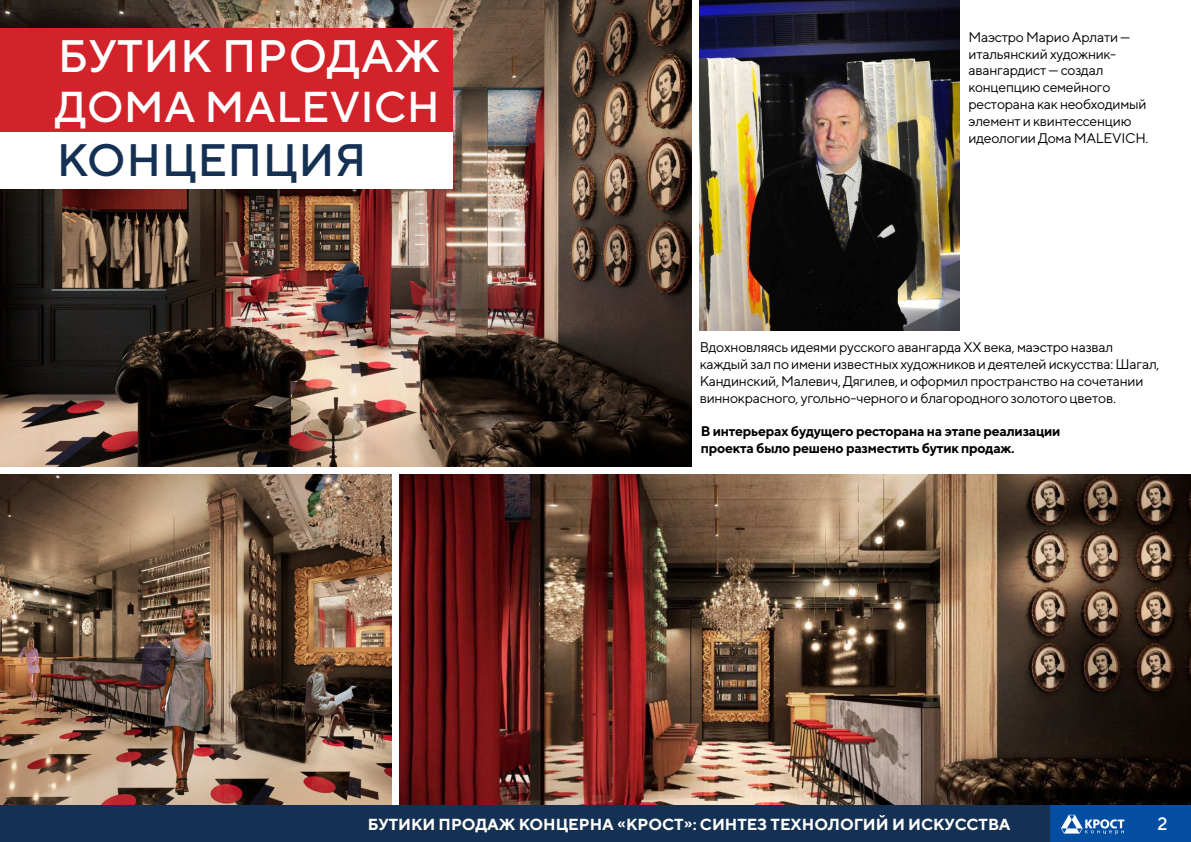
<style>
.page{position:relative;width:1191px;height:842px;background:#fff}
.page>*{position:absolute;margin:0;border:0;box-sizing:border-box;transform-origin:0 0}
.t1{font:500 45.5px "TT Norms";letter-spacing:.01em;color:#fff}
.заг1{font:500 45.5px "TT Norms";letter-spacing:.01em;color:#143153}
.t2{font:500 43.2px "TT Norms";color:#fff}
.t3{font:500 18px "TT Norms";color:#fff}
.t4{font:700 16px "TT Norms";color:#fff}
.текст{font:14px/16.8px "TT Norms";letter-spacing:-.02em;color:#000}
.текст-2{font:700 14px/16.8px "TT Norms";letter-spacing:-.02em;color:#000}
</style>
<div class="page">
<img style="left:0;top:475px;width:391px;height:330px">
<img style="left:0;top:0;width:691px;height:466px">
<img style="left:400px;top:475px;width:791px;height:330px">
<img style="left:699px;top:0;width:261px;height:330px">
<div style="left:0;top:28px;width:452px;height:57px;background:#d2232a"></div>
<div style="left:0;top:75px;width:452px;height:57px;background:#d2232a"></div>
<div style="left:0;top:132px;width:452px;height:57px;background:#fff"></div>
<div style="left:0;top:805px;width:1191px;height:37px;background:#143153"></div>
<div style="left:1050px;top:805px;width:141px;height:37px;background:#034ea2"></div>
<svg style="left:1061px;top:815px;width:63px;height:19px"></svg>
<p class="t1" style="left:58px;top:28px;width:383px">БУТИК ПРОДАЖ</p>
<p class="t2" style="left:55px;top:80px;width:386px">ДОМА MALEVICH</p>
<p class="заг1" style="left:57px;top:132px;width:311px">КОНЦЕПЦИЯ</p>
<p class="текст" style="left:968px;top:28px;width:181px">Маэстро Марио Арлати — итальянский художник&shy;авангардист — создал концепцию семейного ресторана как необходимый элемент и квинтессенцию идеологии Дома MALEVICH.</p>
<p class="текст" style="left:699px;top:339px;width:461px">Вдохновляясь идеями русского авангарда XX века, маэстро назвал каждый зал по имени известных художников и деятелей искусства: Шагал, Кандинский, Малевич, Дягилев, и оформил пространство на сочетании виннокрасного, угольно-черного и благородного золотого цветов.</p>
<p class="текст-2" style="left:701px;top:423px;width:361px">В интерьерах будущего ресторана на этапе реализации проекта было решено разместить бутик продаж.</p>
<p class="t4" style="left:368px;top:814px;width:644px">БУТИКИ ПРОДАЖ КОНЦЕРНА «КРОСТ»: СИНТЕЗ ТЕХНОЛОГИЙ И ИСКУССТВА</p>
<p class="t3" style="left:1157px;top:812px;width:12px">2</p>
</div>
